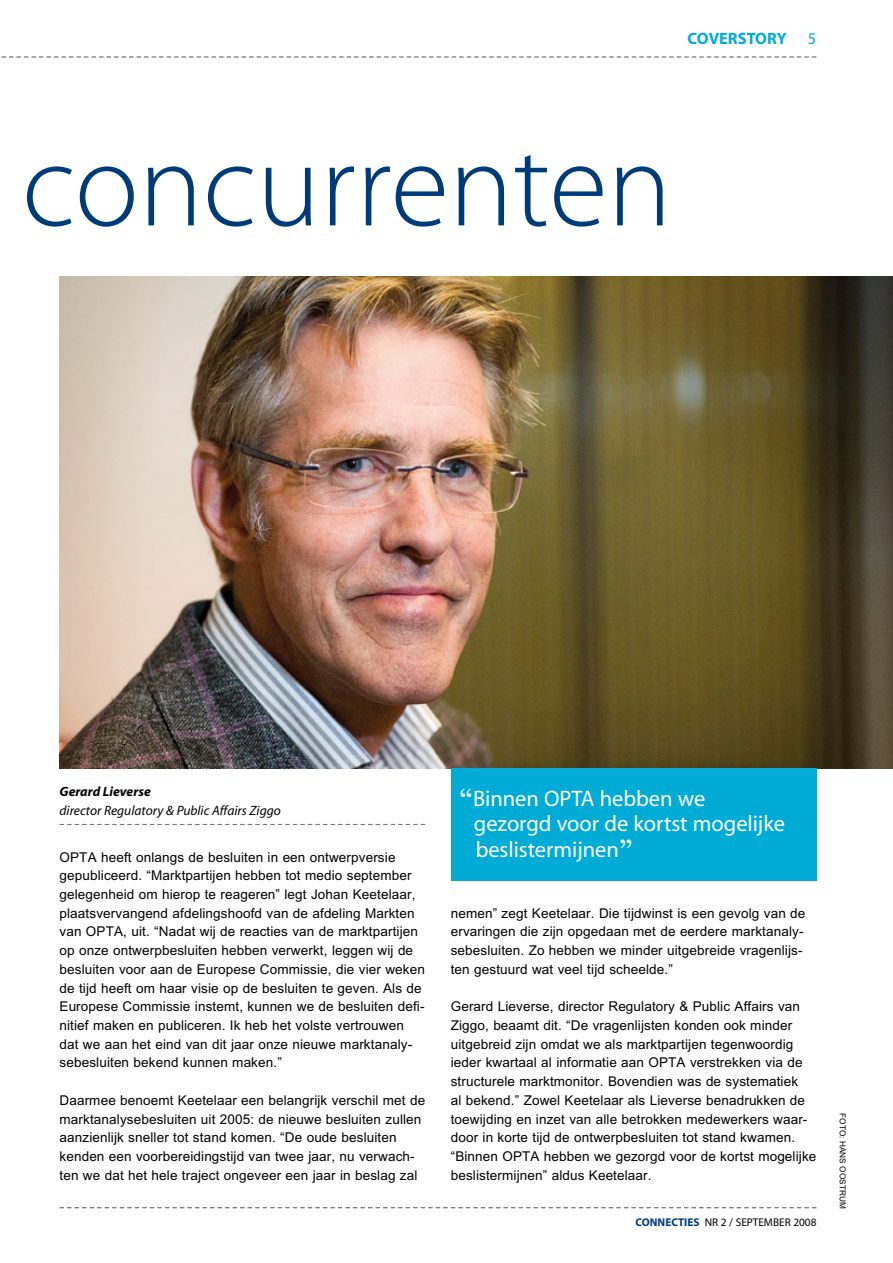
<style>
.page{position:relative;width:893px;height:1263px;background:#fff}
.page>*{position:absolute;margin:0;border:0;box-sizing:border-box;transform-origin:0 0}
.t1{font:120px "Myriad MM 215 600";color:#003b79}
.t2{font:22.5px/25.5px "Myriad MM 400 600";letter-spacing:-.005em;color:#fff}
.t3{font:16.5px "Myriad MM 700 600";color:#00acd6}
.t4{font:16.5px "Myriad MM 400 600";color:#00acd6}
.t5{font:13.5px/18.8px "M Arial";letter-spacing:.01em;color:#000}
.t6{font:13.5px "Myriad MM It 400 600";color:#000}
.t7{font:13.5px "Myriad MM It 700 600";color:#000}
.t8{font:11.25px "Myriad MM 400 600";color:#000}
.t9{font:8.25px "M Arial";color:#000}
.s1{font-family:"New Baskerville";font-size:36px}
.s2{font-family:"Myriad MM 700 600";color:#003b79}
</style>
<div class="page">
<svg style="left:1px;top:56px;width:815px;height:2px"></svg>
<svg style="left:60px;top:1207px;width:756px;height:1px"></svg>
<img style="left:60px;top:276px;width:833px;height:492px">
<div style="left:451px;top:768px;width:365px;height:112px;background:#00acd6"></div>
<svg style="left:60px;top:824px;width:365px;height:1px"></svg>
<p class="t3" style="left:687px;top:31px;width:101px">COVERSTORY</p>
<p class="t4" style="left:808px;top:31px;width:10px">5</p>
<h1 class="t1" style="left:22px;top:127px;width:651px">concurrenten</h1>
<p class="t7" style="left:60px;top:785px;width:93px">Gerard Lieverse</p>
<p class="t6" style="left:60px;top:804px;width:223px">director Regulatory &amp; Public Affairs Ziggo</p>
<p class="t5" style="left:60px;top:847px;width:367px">OPTA heeft onlangs de besluiten in een ontwerpversie gepubliceerd. “Marktpartijen hebben tot medio september gelegenheid om hierop te reageren” legt Johan Keetelaar, plaatsvervangend afdelingshoofd van de afdeling Markten van OPTA, uit. “Nadat wij de reacties van de marktpartijen op onze ontwerpbesluiten hebben verwerkt, leggen wij de besluiten voor aan de Europese Commissie, die vier weken de tijd heeft om haar visie op de besluiten te geven. Als de Europese Commissie instemt, kunnen we de besluiten defi&shy;nitief maken en publiceren. Ik heb het volste vertrouwen dat we aan het eind van dit jaar onze nieuwe marktanaly&shy;sebesluiten bekend kunnen maken.”</p>
<p class="t5" style="left:60px;top:1091px;width:367px">Daarmee benoemt Keetelaar een belangrijk verschil met de marktanalysebesluiten uit 2005: de nieuwe besluiten zullen aanzienlijk sneller tot stand komen. “De oude besluiten kenden een voorbereidingstijd van twee jaar, nu verwach&shy;ten we dat het hele traject ongeveer een jaar in beslag zal</p>
<h2 class="t2" style="left:459px;top:786px;width:113px"><span class="s1">“</span>Binnen OPTA</h2>
<h2 class="t2" style="left:474px;top:786px;width:313px;text-indent:126px">hebben we gezorgd voor de kortst mogelijke beslistermijnen<span class="s1">”</span></h2>
<p class="t5" style="left:451px;top:903px;width:356px">nemen” zegt Keetelaar. Die tijdwinst is een gevolg van de ervaringen die zijn opgedaan met de eerdere marktanaly&shy;sebesluiten. Zo hebben we minder uitgebreide vragenlijs&shy;ten gestuurd wat veel tijd scheelde.”</p>
<p class="t5" style="left:451px;top:997px;width:367px">Gerard Lieverse, director Regulatory &amp; Public Affairs van Ziggo, beaamt dit. “De vragenlijsten konden ook minder uitgebreid zijn omdat we als marktpartijen tegenwoordig ieder kwartaal al informatie aan OPTA verstrekken via de structurele marktmonitor. Bovendien was de systematiek<br>al bekend.” Zowel Keetelaar als Lieverse benadrukken de toewijding en inzet van alle betrokken medewerkers waar&shy;door in korte tijd de ontwerpbesluiten tot stand kwamen. “Binnen OPTA hebben we gezorgd voor de kortst mogelijke beslistermijnen” aldus Keetelaar.</p>
<p class="t8" style="left:635px;top:1217px;width:108px"><span class="s2">CONNECTIES</span> NR 2 / SEPTEMBER</p>
<p class="t8" style="left:793px;top:1217px;width:25px">2008</p>
<p class="t9" style="left:847px;top:1113px;width:96px;rotate:90deg">foto: Hans Oostrum</p>
</div>
